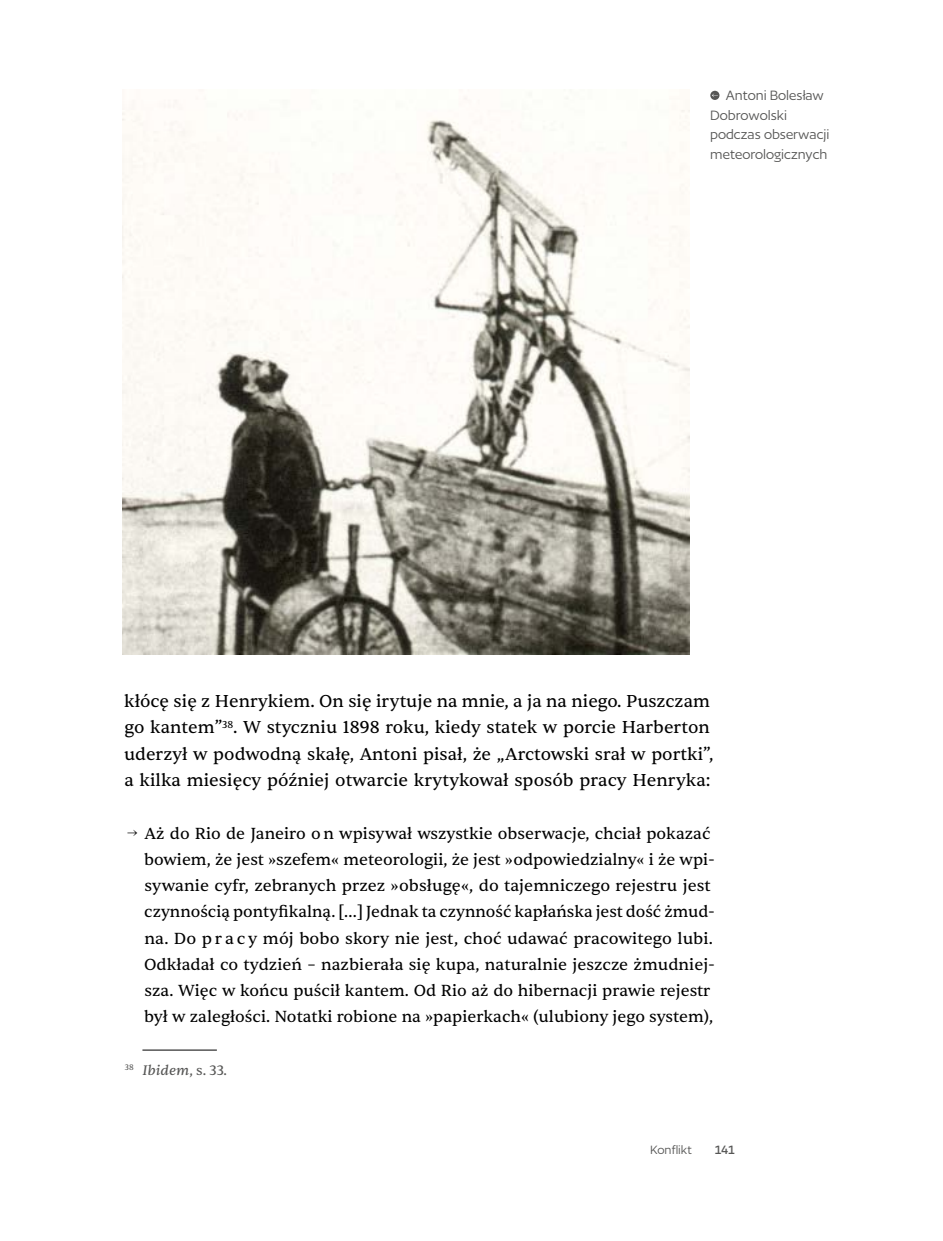
<style>
.page{position:relative;width:943px;height:1241px;background:#fff}
.page>*{position:absolute;margin:0;border:0;box-sizing:border-box;transform-origin:0 0}
.t1{font:17.5px/26.2px "Sentient";color:#000}
.t2{font:16.28px/26.2px "Sentient";color:#000}
.t3{font:15.75px/19.6px "Author";color:#575756}
.t4{font:italic 14px "Sentient";color:#575756}
.t5{font:14px "Author";color:#575756}
.t6{font:500 14px "Author";color:#575756}
.s1{font-family:"Cormorant Garamond"}
.s2{font-style:normal}
</style>
<div class="page">
<img style="left:123px;top:89px;width:566px;height:565px">
<hr style="left:142px;top:1049px;width:75px;height:1px;background:#000">
<svg style="left:710px;top:91px;width:9px;height:9px"></svg>
<p class="t3" style="left:710px;top:85px;width:121px;text-indent:15px">Antoni Bolesław<br>Dobrowolski podczas obserwacji meteorologicznych</p>
<p class="t1" style="left:124px;top:688px;width:591px">kłócę się z Henrykiem. On się irytuje na mnie, a ja na niego. Puszczam go kantem”<sup>38</sup>. W styczniu 1898 roku, kiedy statek w porcie Harberton uderzył w podwodną skałę, Antoni pisał, że „Arctowski srał w portki”, a kilka miesięcy później otwarcie krytykował sposób pracy Henryka:</p>
<p class="t2" style="left:144px;top:820px;width:572px;text-indent:-17px"><span class="s1">→</span> Aż do Rio de Janeiro o n wpisywał wszystkie obserwacje, chciał pokazać bowiem, że jest »szefem« meteorologii, że jest »odpowiedzialny« i że wpi&shy;sywanie cyfr, zebranych przez »obsługę«, do tajemniczego rejestru jest czynnością pontyfikalną. […] Jednak ta czynność kapłańska jest dość żmud&shy;na. Do p r a c y mój bobo skory nie jest, choć udawać pracowitego lubi.<br>Odkładał co tydzień – nazbierała się kupa, naturalnie jeszcze żmudniej&shy;sza. Więc w końcu puścił kantem. Od Rio aż do hibernacji prawie rejestr był w zaległości. Notatki robione na »papierkach« (ulubiony jego system),</p>
<p class="t4" style="left:125px;top:1061px;width:104px"><sup>38</sup> Ibidem<span class="s2">, s. 33.</span></p>
<p class="t5" style="left:650px;top:1142px;width:43px">Konflikt</p>
<p class="t6" style="left:714px;top:1142px;width:22px">141</p>
</div>
